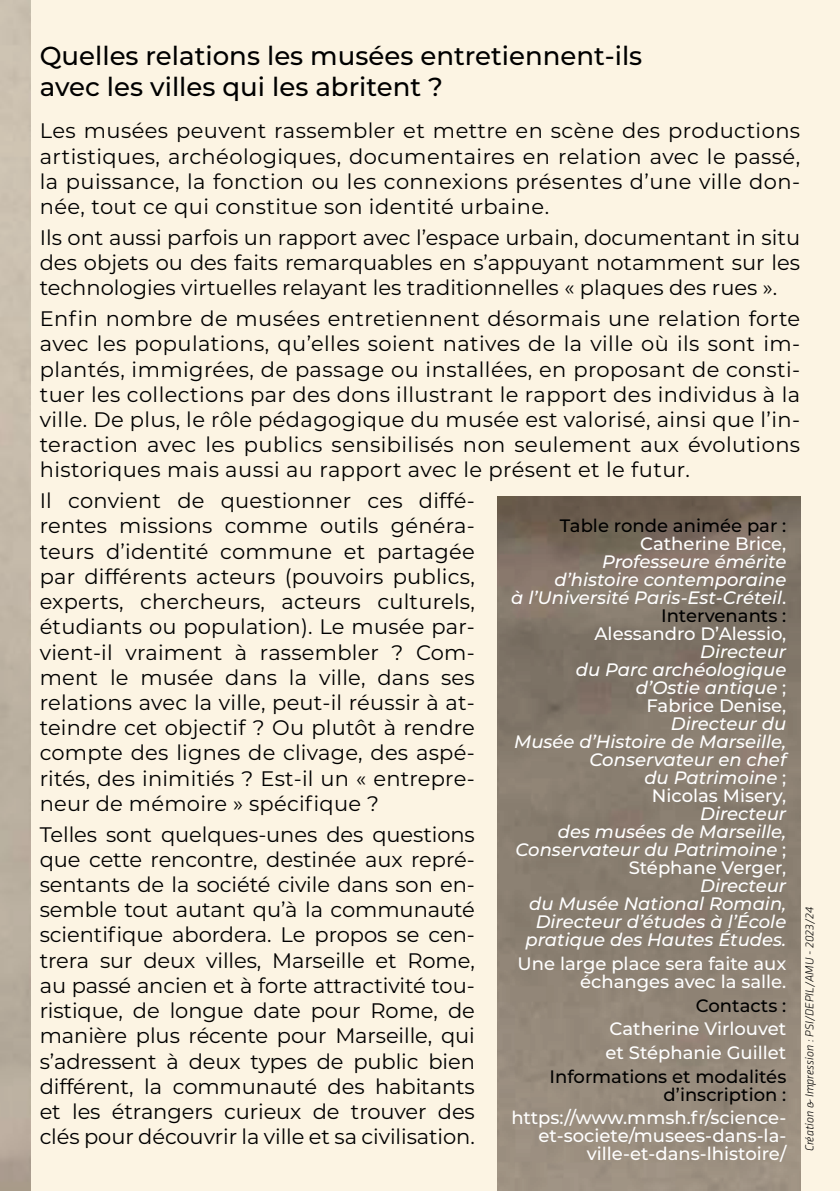
<style>
.page{position:relative;width:840px;height:1191px;background:#fff}
.page>*{position:absolute;margin:0;border:0;box-sizing:border-box;transform-origin:0 0}
.t1{font:500 26px/31.2px "Montserrat";color:#000}
.t2{font:21px/25.2px "Montserrat";letter-spacing:.01em;color:#000;text-align:justify}
.t3{font:italic 500 18px/18px "Montserrat";color:#fff;text-align:right}
.t4{font:500 18px/18px "Montserrat";color:#fff;text-align:right}
.t5{font:500 18px/18px "Montserrat";color:#000;text-align:right}
.t6{font:italic 300 12px "Klavika Basic";color:#000}
.s1{font-style:normal}
.s2{font-style:normal;color:#000}
</style>
<div class="page">
<div style="left:0;top:0;width:839px;height:1191px;background:#fcf4e3"></div>
<img style="left:497px;top:496px;width:303px;height:695px">
<p class="t1" style="left:40px;top:39px;width:603px">Quelles relations les musées entretiennent-ils avec les villes qui les abritent ?</p>
<p class="t2" style="left:40px;top:117px;width:761px">Les musées peuvent rassembler et mettre en scène des productions artistiques, archéologiques, documentaires en relation avec le passé, la puissance, la fonction ou les connexions présentes d’une ville don&shy;née, tout ce qui constitue son identité urbaine.</p>
<p class="t2" style="left:40px;top:224px;width:761px">Ils ont aussi parfois un rapport avec l’espace urbain, documentant in situ des objets ou des faits remarquables en s’appuyant notamment sur les technologies virtuelles relayant les traditionnelles « plaques des rues ».</p>
<p class="t2" style="left:40px;top:305px;width:761px">Enfin nombre de musées entretiennent désormais une relation forte avec les populations, qu’elles soient natives de la ville où ils sont im&shy;plantés, immigrées, de passage ou installées, en proposant de consti&shy;tuer les collections par des dons illustrant le rapport des individus à la ville. De plus, le rôle pédagogique du musée est valorisé, ainsi que l’in&shy;teraction avec les publics sensibilisés non seulement aux évolutions historiques mais aussi au rapport avec le présent et le futur.</p>
<p class="t2" style="left:40px;top:487px;width:436px">Il convient de questionner ces diffé&shy;rentes missions comme outils généra&shy;teurs d’identité commune et partagée par différents acteurs (pouvoirs publics, experts, chercheurs, acteurs culturels, étudiants ou population). Le musée par&shy;vient-il vraiment à rassembler ? Com&shy;ment le musée dans la ville, dans ses relations avec la ville, peut-il réussir à at&shy;teindre cet objectif ? Ou plutôt à rendre compte des lignes de clivage, des aspé&shy;rités, des inimitiés ? Est-il un « entrepre&shy;neur de mémoire » spécifique ?</p>
<p class="t2" style="left:40px;top:821px;width:436px">Telles sont quelques-unes des questions que cette rencontre, destinée aux repré&shy;sentants de la société civile dans son en&shy;semble tout autant qu’à la communauté scientifique abordera. Le propos se cen&shy;trera sur deux villes, Marseille et Rome, au passé ancien et à forte attractivité tou&shy;ristique, de longue date pour Rome, de manière plus récente pour Marseille, qui s’adressent à deux types de public bien différent, la communauté des habitants et les étrangers curieux de trouver des clés pour découvrir la ville et sa civilisation.</p>
<p class="t5" style="left:559px;top:516px;width:228px">Table ronde animée par :</p>
<p class="t4" style="left:639px;top:534px;width:148px">Catherine Brice,</p>
<p class="t3" style="left:511px;top:552px;width:276px">Professeure émérite<br>d’histoire contemporaine<br>à l’Université Paris-Est-Créteil<span class="s1">.<br></span><span class="s2">Intervenants :</span></p>
<p class="t4" style="left:594px;top:624px;width:193px">Alessandro D’Alessio,</p>
<p class="t3" style="left:575px;top:642px;width:212px">Directeur<br>du Parc archéologique d’Ostie antique <span class="s1">;<br>Fabrice Denise,</span></p>
<p class="t3" style="left:514px;top:714px;width:273px">Directeur du<br>Musée d’Histoire de Marseille,<br>Conservateur en chef<br>du Patrimoine <span class="s1">;<br>Nicolas Misery,</span></p>
<p class="t3" style="left:515px;top:804px;width:272px">Directeur<br>des musées de Marseille,<br>Conservateur du Patrimoine <span class="s1">;<br>Stéphane Verger,</span></p>
<p class="t3" style="left:525px;top:876px;width:262px">Directeur<br>du Musée National Romain,<br>Directeur d’études à l’École pratique des Hautes Études.</p>
<p class="t4" style="left:517px;top:953px;width:270px">Une large place sera faite aux échanges avec la salle.</p>
<p class="t5" style="left:695px;top:995px;width:92px">Contacts :</p>
<p class="t4" style="left:605px;top:1016px;width:182px;line-height:23.6px;text-align:left">Catherine Virlouvet et Stéphanie Guillet</p>
<p class="t5" style="left:549px;top:1066px;width:238px">Informations et modalités d’inscription :</p>
<p class="t4" style="left:511px;top:1108px;width:276px">https://www.mmsh.fr/science&shy;et-societe/musees-dans-la&shy;ville-et-dans-lhistoire/</p>
<p class="t6" style="left:801px;top:1151px;width:246px;rotate:-90deg">Création &amp; Impression : PSI/DEPIL/AMU - 2023/24</p>
</div>
